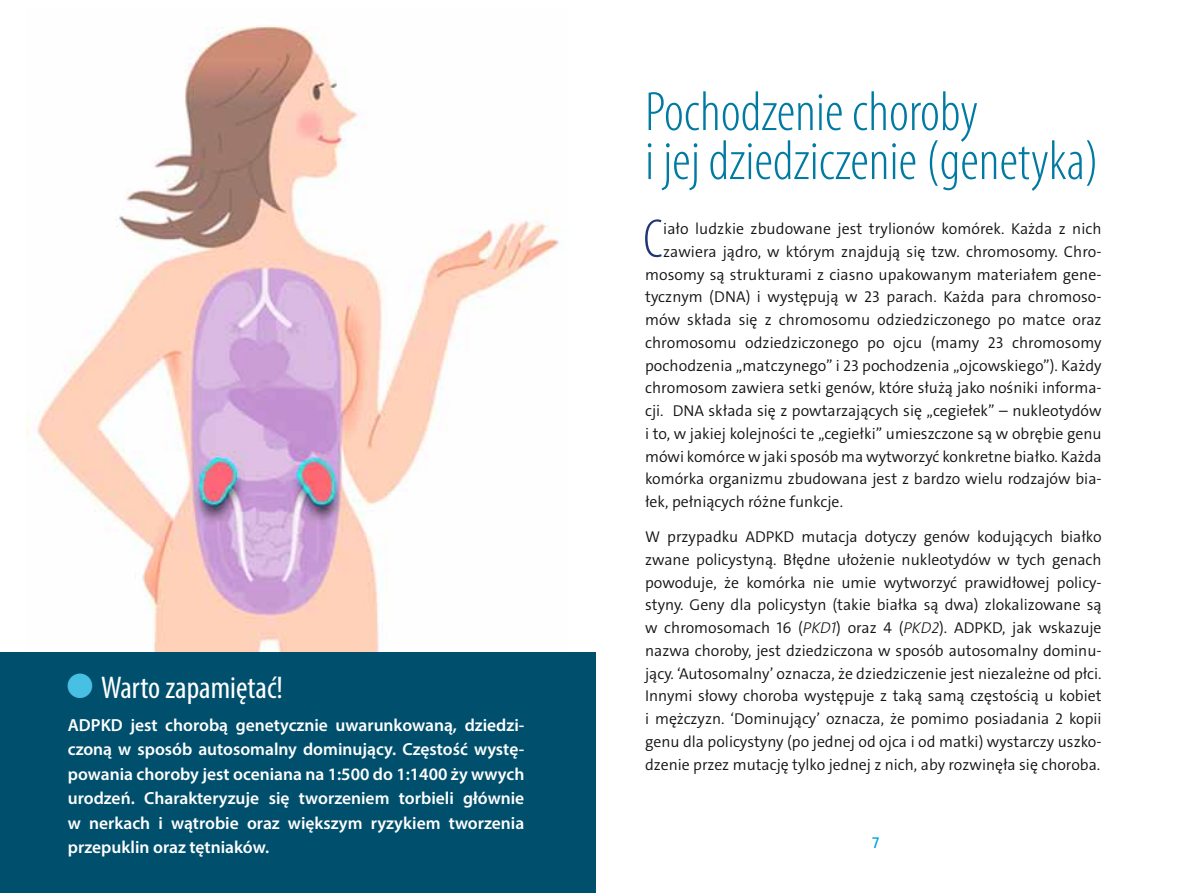
<style>
.page{position:relative;width:1191px;height:893px;background:#fff}
.page>*{position:absolute;margin:0;border:0;box-sizing:border-box;transform-origin:0 0}
.t1{font:300 condensed 56px/49px "Myriad Pro";color:#007aa3}
.t2{font:300 condensed 54.95px "Myriad Pro";color:#203577}
.t3{font:condensed 31.5px "Myriad Pro";color:#fff}
.t4{font:600 17.5px/24.5px "Myriad Pro";color:#fff;text-align:justify}
.t5{font:300 15.75px/22.8px "The Sans C4 s";color:#121212;text-align:justify}
.t6{font:15.75px "The Sans C4 s";color:#00a3db}
.s1{font-family:"The Sans C4 s";font-weight:700;font-stretch:normal;font-size:24.5px;color:#48c0e3}
.s2{font-style:italic}
</style>
<div class="page">
<img style="left:27px;top:26px;width:532px;height:626px">
<div style="left:0;top:652px;width:595px;height:241px;background:#00506d"></div>
<h3 class="t3" style="left:68px;top:668px;width:217px"><span class="s1">●</span> Warto zapamiętać!</h3>
<p class="t4" style="left:68px;top:712px;width:458px">ADPKD jest chorobą genetycznie uwarunkowaną, dziedzi&shy;czoną w sposób autosomalny dominujący. Częstość wystę&shy;powania choroby jest oceniana na 1:500 do 1:1400 ży wwych urodzeń. Charakteryzuje się tworzeniem torbieli głównie w nerkach i wątrobie oraz większym ryzykiem tworzenia przepuklin oraz tętniaków.</p>
<h1 class="t1" style="left:645px;top:88px;width:455px">Pochodzenie choroby<br>i jej dziedziczenie (genetyka)</h1>
<h2 class="t2" style="left:643px;top:209px;width:21px">C</h2>
<p class="t5" style="left:663px;top:217px;width:440px">iało ludzkie zbudowane jest trylionów komórek. Każda z nich</p>
<p class="t5" style="left:663px;top:240px;width:440px">zawiera jądro, w którym znajdują się tzw. chromosomy. Chro-</p>
<p class="t5" style="left:645px;top:263px;width:458px">mosomy są strukturami z ciasno upakowanym materiałem gene-</p>
<p class="t5" style="left:645px;top:286px;width:458px">tycznym (DNA) i występują w 23 parach. Każda para chromoso-</p>
<p class="t5" style="left:645px;top:308px;width:458px">mów składa się z chromosomu odziedziczonego po matce oraz</p>
<p class="t5" style="left:645px;top:331px;width:458px">chromosomu odziedziczonego po ojcu (mamy 23 chromosomy</p>
<p class="t5" style="left:645px;top:354px;width:458px">pochodzenia „matczynego” i 23 pochodzenia „ojcowskiego”). Każdy</p>
<p class="t5" style="left:645px;top:377px;width:458px">chromosom zawiera setki genów, które służą jako nośniki informa-</p>
<p class="t5" style="left:645px;top:399px;width:458px">cji. DNA składa się z powtarzających się „cegiełek” – nukleotydów</p>
<p class="t5" style="left:645px;top:422px;width:458px">i to, w jakiej kolejności te „cegiełki” umieszczone są w obrębie genu</p>
<p class="t5" style="left:645px;top:445px;width:458px">mówi komórce w jaki sposób ma wytworzyć konkretne białko. Każda</p>
<p class="t5" style="left:645px;top:468px;width:458px">komórka organizmu zbudowana jest z bardzo wielu rodzajów bia-</p>
<p class="t5" style="left:645px;top:490px;width:199px">łek, pełniących różne funkcje.</p>
<p class="t5" style="left:645px;top:526px;width:458px">W przypadku ADPKD mutacja dotyczy genów kodujących białko zwane policystyną. Błędne ułożenie nukleotydów w tych genach powoduje, że komórka nie umie wytworzyć prawidłowej policy&shy;styny. Geny dla policystyn (takie białka są dwa) zlokalizowane są w chromosomach 16 (<span class="s2">PKD1</span>) oraz 4 (<span class="s2">PKD2</span>). ADPKD, jak wskazuje nazwa choroby, jest dziedziczona w sposób autosomalny dominu&shy;jący. ‘Autosomalny’ oznacza, że dziedziczenie jest niezależne od płci.<br>Innymi słowy choroba występuje z taką samą częstością u kobiet i mężczyzn. ‘Dominujący’ oznacza, że pomimo posiadania 2 kopii genu dla policystyny (po jednej od ojca i od matki) wystarczy uszko&shy;dzenie przez mutację tylko jednej z nich, aby rozwinęła się choroba.</p>
<p class="t6" style="left:872px;top:832px;width:9px">7</p>
</div>
